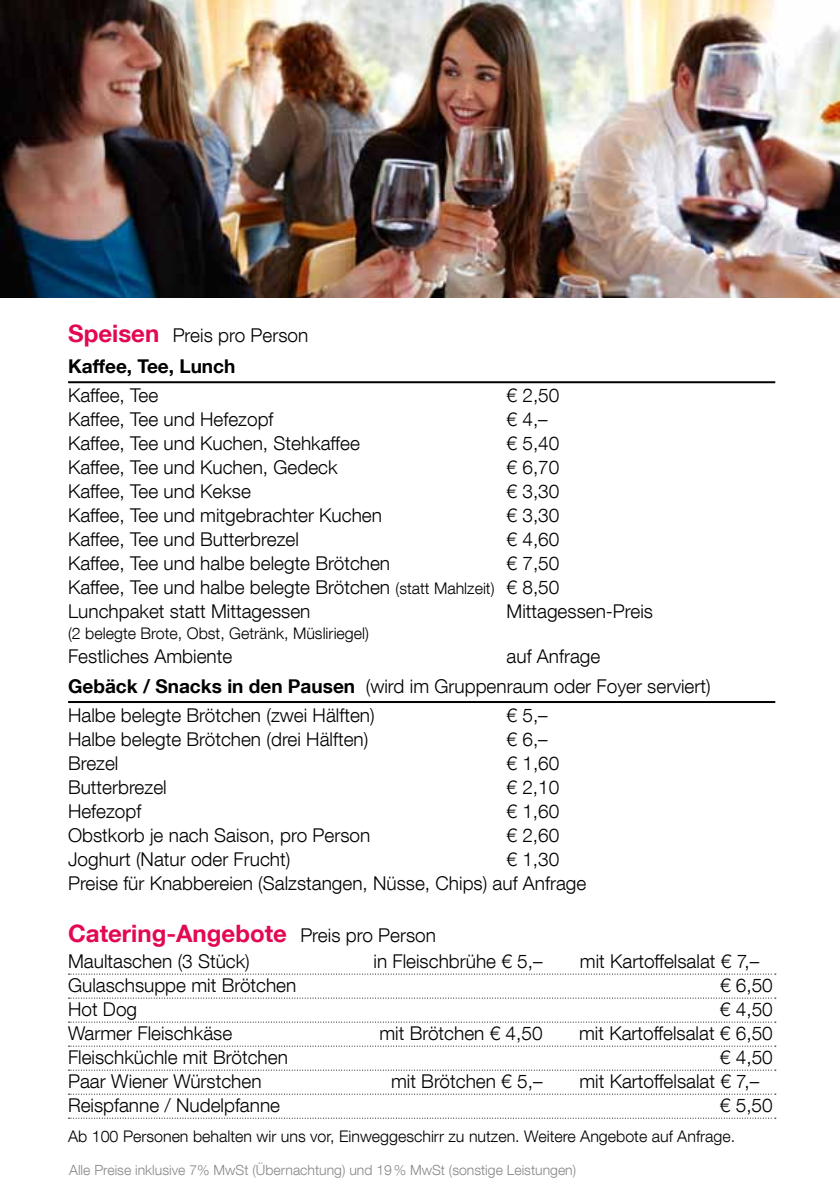
<style>
.page{position:relative;width:840px;height:1191px;background:#fff}
.page>*{position:absolute;margin:0;border:0;box-sizing:border-box;transform-origin:0 0}
.t1{font:700 24px "Helvetica Neue LT Com";color:#e30854}
.t2{font:300 19px/24px "Helvetica Neue LT Com";color:#000}
.t3{font:700 19px "Helvetica Neue LT Com";color:#000}
.t4{font:300 16px "Helvetica Neue LT Com";color:#000}
.t5{font:300 14px "Helvetica Neue LT Com";color:#87888a}
.s1{font-weight:700;font-size:24px;color:#e30854}
.s2{font-size:16px}
.s3{font-weight:700}
.s4{font-weight:300;font-size:19px;color:#000}
</style>
<div class="page">
<hr style="left:68px;top:381px;width:706px;height:2px;background:#000">
<hr style="left:68px;top:701px;width:706px;height:2px;background:#000">
<svg style="left:68px;top:973px;width:707px;height:1px"></svg>
<svg style="left:68px;top:997px;width:707px;height:1px"></svg>
<svg style="left:68px;top:1021px;width:707px;height:1px"></svg>
<svg style="left:68px;top:1045px;width:707px;height:1px"></svg>
<svg style="left:68px;top:1069px;width:707px;height:1px"></svg>
<svg style="left:68px;top:1093px;width:707px;height:1px"></svg>
<svg style="left:68px;top:1117px;width:707px;height:1px"></svg>
<img style="left:0;top:0;width:839px;height:298px">
<p class="t2" style="left:68px;top:323px;width:241px"><span class="s1">Speisen</span> Preis pro Person</p>
<p class="t3" style="left:68px;top:354px;width:169px">Kaffee, Tee, Lunch</p>
<p class="t2" style="left:68px;top:383px;width:92px">Kaffee, Tee</p>
<p class="t2" style="left:506px;top:383px;width:54px">€ 2,50</p>
<p class="t2" style="left:68px;top:407px;width:207px">Kaffee, Tee und Hefezopf</p>
<p class="t2" style="left:506px;top:407px;width:43px">€ 4,–</p>
<p class="t2" style="left:68px;top:431px;width:293px">Kaffee, Tee und Kuchen, Stehkaffee</p>
<p class="t2" style="left:506px;top:431px;width:54px">€ 5,40</p>
<p class="t2" style="left:68px;top:455px;width:271px">Kaffee, Tee und Kuchen, Gedeck</p>
<p class="t2" style="left:506px;top:455px;width:54px">€ 6,70</p>
<p class="t2" style="left:68px;top:479px;width:184px">Kaffee, Tee und Kekse</p>
<p class="t2" style="left:506px;top:479px;width:54px">€ 3,30</p>
<p class="t2" style="left:68px;top:503px;width:315px">Kaffee, Tee und mitgebrachter Kuchen</p>
<p class="t2" style="left:506px;top:503px;width:54px">€ 3,30</p>
<p class="t2" style="left:68px;top:527px;width:232px">Kaffee, Tee und Butterbrezel</p>
<p class="t2" style="left:506px;top:527px;width:54px">€ 4,60</p>
<p class="t2" style="left:68px;top:551px;width:323px">Kaffee, Tee und halbe belegte Brötchen</p>
<p class="t2" style="left:68px;top:551px;width:492px;text-align:justify;text-indent:438px">€ 7,50<br>Kaffee, Tee und halbe belegte Brötchen <span class="s2">(statt Mahlzeit)</span> € 8,50<br>Lunchpaket statt Mittagessen</p>
<p class="t2" style="left:506px;top:599px;width:148px">Mittagessen-Preis</p>
<p class="t4" style="left:68px;top:623px;width:302px">(2 belegte Brote, Obst, Getränk, Müsliriegel)</p>
<p class="t2" style="left:68px;top:643px;width:165px">Festliches Ambiente</p>
<p class="t2" style="left:68px;top:640px;width:643px;line-height:29.8px;text-indent:438px">auf Anfrage<br><span class="s3">Gebäck / Snacks in den Pausen</span> (wird im Gruppenraum oder Foyer serviert)<br>Halbe belegte Brötchen (zwei Hälften)</p>
<p class="t2" style="left:506px;top:703px;width:43px">€ 5,–</p>
<p class="t2" style="left:68px;top:727px;width:301px">Halbe belegte Brötchen (drei Hälften)</p>
<p class="t2" style="left:506px;top:727px;width:43px">€ 6,–</p>
<p class="t2" style="left:68px;top:751px;width:52px">Brezel</p>
<p class="t2" style="left:506px;top:751px;width:54px">€ 1,60</p>
<p class="t2" style="left:68px;top:775px;width:100px">Butterbrezel</p>
<p class="t2" style="left:506px;top:775px;width:54px">€ 2,10</p>
<p class="t2" style="left:68px;top:799px;width:75px">Hefezopf</p>
<p class="t2" style="left:506px;top:799px;width:54px">€ 1,60</p>
<p class="t2" style="left:68px;top:823px;width:303px">Obstkorb je nach Saison, pro Person</p>
<p class="t2" style="left:506px;top:823px;width:54px">€ 2,60</p>
<p class="t2" style="left:68px;top:847px;width:224px">Joghurt (Natur oder Frucht)</p>
<p class="t2" style="left:68px;top:847px;width:519px;text-indent:438px">€ 1,30<br>Preise für Knabbereien (Salzstangen, Nüsse, Chips) auf Anfrage</p>
<p class="t1" style="left:68px;top:918px;width:369px">Catering-Angebote <span class="s4">Preis pro Person</span></p>
<p class="t2" style="left:68px;top:949px;width:183px">Maultaschen (3 Stück)</p>
<p class="t2" style="left:373px;top:949px;width:170px">in Fleischbrühe € 5,–</p>
<p class="t2" style="left:579px;top:949px;width:181px">mit Kartoffelsalat € 7,–</p>
<p class="t2" style="left:68px;top:973px;width:230px">Gulaschsuppe mit Brötchen</p>
<p class="t2" style="left:719px;top:973px;width:54px">€ 6,50</p>
<p class="t2" style="left:68px;top:997px;width:70px">Hot Dog</p>
<p class="t2" style="left:719px;top:997px;width:54px">€ 4,50</p>
<p class="t2" style="left:68px;top:1021px;width:165px">Warmer Fleischkäse</p>
<p class="t2" style="left:379px;top:1021px;width:164px">mit Brötchen € 4,50</p>
<p class="t2" style="left:578px;top:1021px;width:195px">mit Kartoffelsalat € 6,50</p>
<p class="t2" style="left:68px;top:1045px;width:221px">Fleischküchle mit Brötchen</p>
<p class="t2" style="left:719px;top:1045px;width:54px">€ 4,50</p>
<p class="t2" style="left:68px;top:1069px;width:195px">Paar Wiener Würstchen</p>
<p class="t2" style="left:391px;top:1069px;width:153px">mit Brötchen € 5,–</p>
<p class="t2" style="left:579px;top:1069px;width:181px">mit Kartoffelsalat € 7,–</p>
<p class="t2" style="left:68px;top:1093px;width:213px">Reispfanne / Nudelpfanne</p>
<p class="t2" style="left:719px;top:1093px;width:54px">€ 5,50</p>
<p class="t4" style="left:68px;top:1126px;width:668px">Ab 100 Personen behalten wir uns vor, Einweggeschirr zu nutzen. Weitere Angebote auf Anfrage.</p>
<p class="t5" style="left:69px;top:1161px;width:508px">Alle Preise inklusive 7% MwSt (Übernachtung) und 19% MwSt (sonstige Leistungen)</p>
</div>
